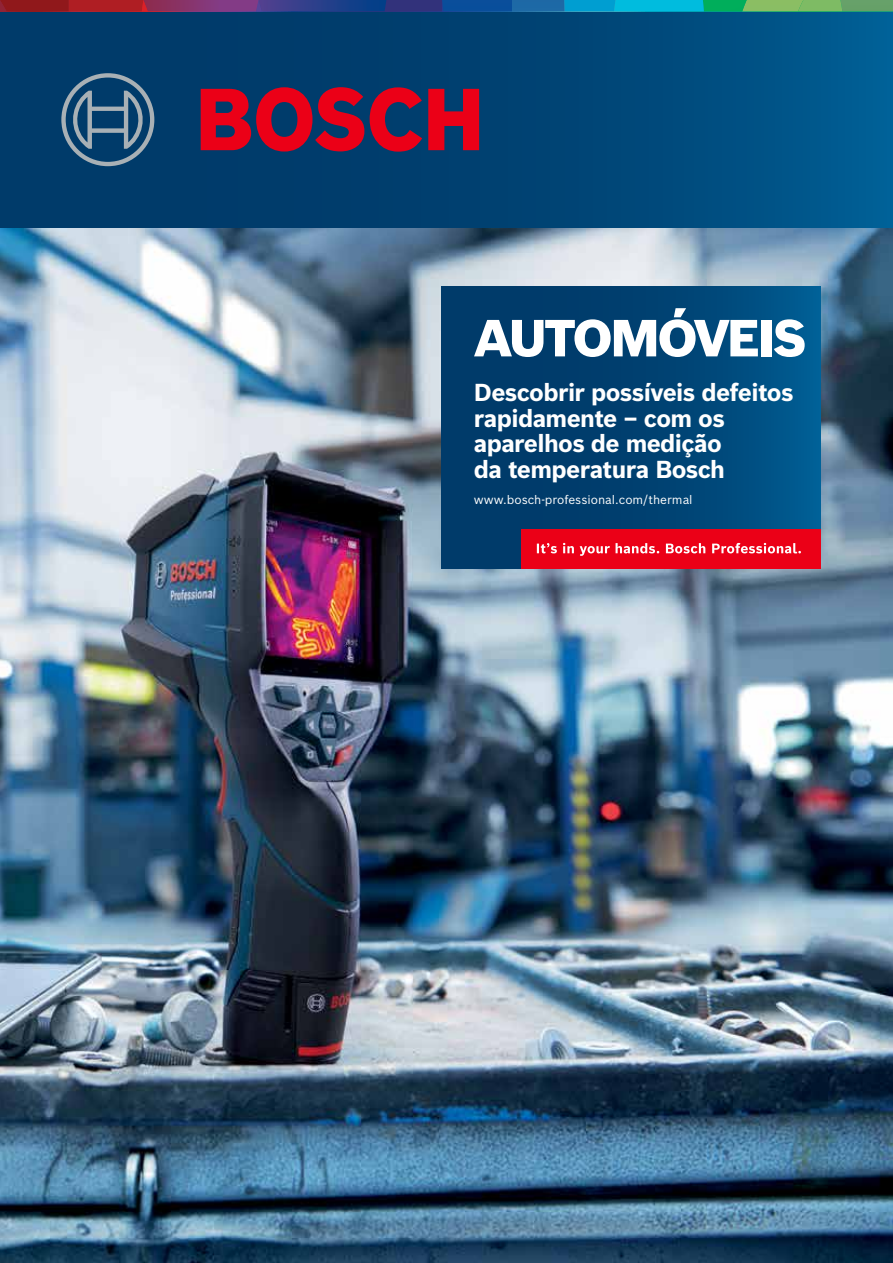
<style>
.page{position:relative;width:893px;height:1263px;background:#fff}
.page>*{position:absolute;margin:0;border:0;box-sizing:border-box;transform-origin:0 0}
.t1{font:900 51px "Bosch Sans";letter-spacing:-.05em;color:#fff}
.t2{font:700 24px/25.5px "Bosch Sans";letter-spacing:-.025em;color:#fff}
.t3{font:12px "Bosch Sans";color:#fff}
</style>
<div class="page">
<img style="left:0;top:228px;width:893px;height:1035px">
<div style="left:442px;top:286px;width:379px;height:283px;background:linear-gradient(to right,#003361,#005589)"></div>
<div style="left:521px;top:530px;width:300px;height:39px;background:#eb0017"></div>
<svg style="left:537px;top:543px;width:264px;height:13px"></svg>
<div style="left:0;top:1px;width:893px;height:227px;background:linear-gradient(to right,#023360,#00568a)"></div>
<svg style="left:0;top:0;width:893px;height:11px"></svg>
<svg style="left:201px;top:87px;width:221px;height:65px"></svg>
<svg style="left:428px;top:89px;width:51px;height:61px"></svg>
<svg style="left:61px;top:73px;width:93px;height:93px"></svg>
<h1 class="t1" style="left:474px;top:299px;width:334px">AUTOMÓVEIS</h1>
<p class="t2" style="left:474px;top:378px;width:321px">Descobrir possíveis defeitos rapidamente – com os aparelhos de medição<br>da temperatura Bosch</p>
<p class="t3" style="left:474px;top:491px;width:220px">www.bosch-professional.com/thermal</p>
</div>
